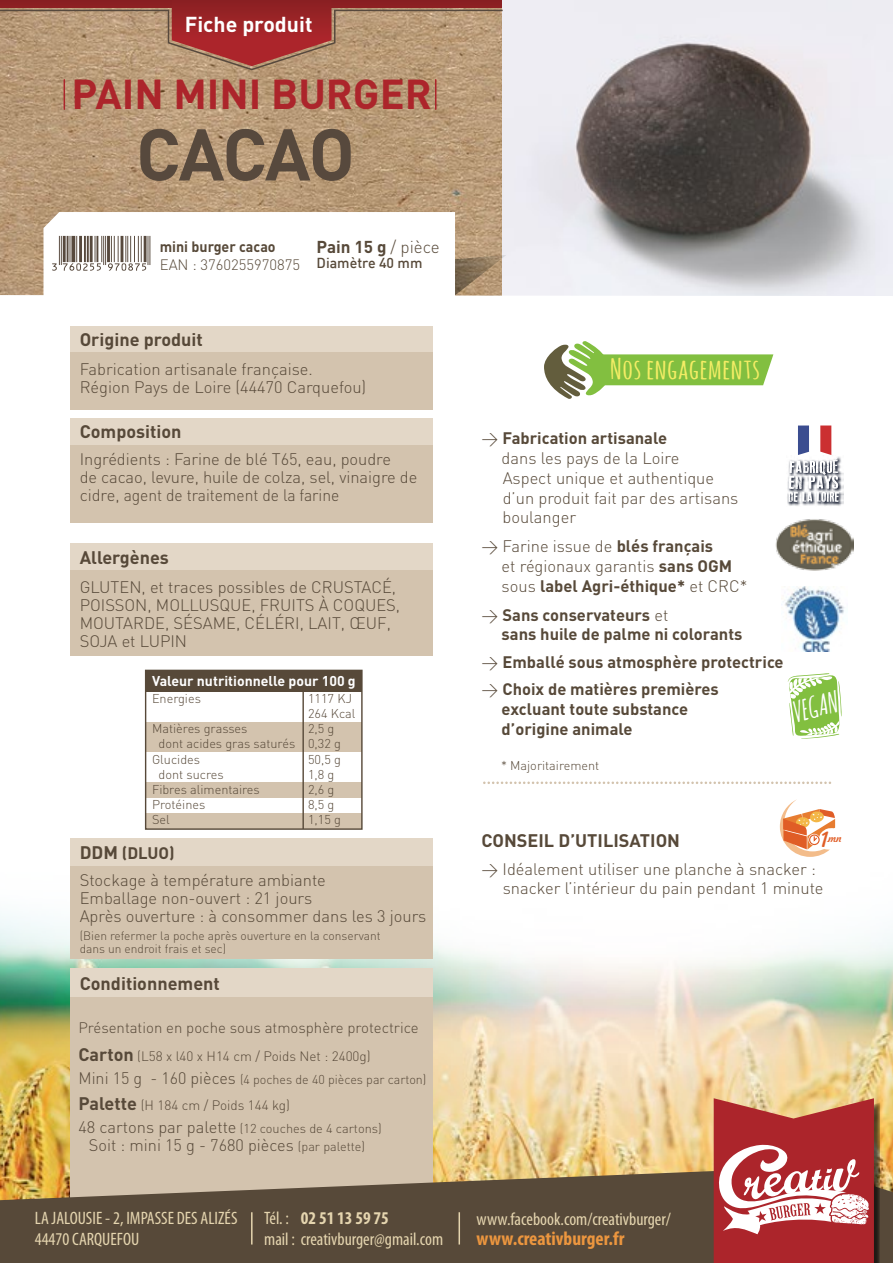
<style>
.page{position:relative;width:893px;height:1263px;background:#fff}
.page>*{position:absolute;margin:0;border:0;box-sizing:border-box;transform-origin:0 0}
.t1{font:700 72px "DIN";letter-spacing:-.03em;color:#57493d}
.t2{font:700 41.25px "DIN";color:#ac252b}
.t3{font:italic 27.6px "Amatic";color:#fff}
.t4{font:27.3px "Amatic";color:#f4ed65;scale:1.22 1}
.t5{font:700 21.3px "DIN";color:#fff}
.t6{font:700 condensed 19.5px "Myriad Pro";color:#ec963f}
.t7{font:condensed 18px/21px "Myriad Pro";color:#e5d5af}
.t8{font:700 18px "DIN";color:#574939}
.t9{font:700 17.1px "DIN";color:#574939}
.t10{font:300 16.5px/18px "DIN";color:#574939}
.t11{font:700 16.5px/19.8px "DIN";color:#574939}
.t12{font:300 15px "DIN";color:#574939}
.t13{font:300 14.85px "DIN";color:#574939}
.t14{font:700 14.85px "DIN";color:#574939;scale:.96 1}
.t15{font:500 14.25px "DIN";color:#574939}
.t16{font:700 14.1px "DIN";color:#fff}
.t17{font:300 13.5px "DIN";color:#574939}
.t18{font:300 12.75px/15.1px "DIN";color:#574939}
.t19{font:300 12px/13.5px "DIN";color:#574939}
.t20{font:10.8px "Freehand 521 BT Regular C";color:#e05d26}
.s1{font-weight:300}
.s2{font-size:18px}
.s3{font-weight:700;font-size:18px}
.s4{font-size:16.5px}
.s5{font-size:12.75px}
.s6{font-weight:700}
.s7{font-size:21.15px}
</style>
<div class="page">
<img style="left:0;top:71px;width:503px;height:224px">
<img style="left:503px;top:0;width:390px;height:295px">
<img style="left:0;top:777px;width:893px;height:390px">
<div style="left:70px;top:968px;width:363px;height:35px;background:#e3d7c7"></div>
<div style="left:70px;top:998px;width:363px;height:265px;background:#d3c3ae"></div>
<svg style="left:0;top:1167px;width:893px;height:96px;background:#705f4a"></svg>
<svg style="left:714px;top:1098px;width:166px;height:165px"></svg>
<div style="left:70px;top:326px;width:363px;height:34px;background:#e3d7c7"></div>
<div style="left:70px;top:418px;width:363px;height:35px;background:#e3d7c7"></div>
<div style="left:70px;top:544px;width:363px;height:34px;background:#e3d7c7"></div>
<div style="left:70px;top:838px;width:363px;height:35px;background:#e3d7c7"></div>
<div style="left:70px;top:353px;width:363px;height:57px;background:#d3c3ae"></div>
<div style="left:70px;top:445px;width:363px;height:77px;background:#d3c3ae"></div>
<div style="left:70px;top:571px;width:363px;height:85px;background:#d3c3ae"></div>
<div style="left:70px;top:866px;width:363px;height:92px;background:#d3c3ae"></div>
<img style="left:776px;top:519px;width:77px;height:52px">
<img style="left:783px;top:586px;width:62px;height:66px">
<hr style="left:251px;top:1212px;width:2px;height:32px;background:#e5d5af">
<hr style="left:459px;top:1212px;width:1px;height:32px;background:#e5d5af">
<img style="left:787px;top:457px;width:56px;height:49px">
<svg style="left:788px;top:425px;width:51px;height:78px"></svg>
<div style="left:146px;top:670px;width:216px;height:22px;background:#574939"></div>
<div style="left:145px;top:722px;width:217px;height:30px;background:#d3c3ae"></div>
<div style="left:145px;top:782px;width:217px;height:15px;background:#d3c3ae"></div>
<div style="left:145px;top:813px;width:217px;height:15px;background:#d3c3ae"></div>
<div style="left:145px;top:670px;width:218px;height:160px;border:1px solid #574939"></div>
<hr style="left:302px;top:690px;width:2px;height:139px;background:#574939">
<svg style="left:788px;top:673px;width:54px;height:66px"></svg>
<svg style="left:483px;top:781px;width:348px;height:3px"></svg>
<svg style="left:544px;top:341px;width:229px;height:58px"></svg>
<svg style="left:0;top:0;width:504px;height:71px;background:#ad735d"></svg>
<svg style="left:780px;top:799px;width:65px;height:58px"></svg>
<svg style="left:64px;top:80px;width:1px;height:29px"></svg>
<svg style="left:435px;top:80px;width:1px;height:29px"></svg>
<svg style="left:44px;top:212px;width:462px;height:84px"></svg>
<p class="t5" style="left:185px;top:10px;width:129px">Fiche produit</p>
<h2 class="t2" style="left:72px;top:67px;width:362px">PAIN MINI BURGER</h2>
<h1 class="t1" style="left:136px;top:107px;width:220px">CACAO</h1>
<p class="t14" style="left:160px;top:237px;width:122px">mini burger cacao</p>
<p class="t13" style="left:160px;top:256px;width:142px">EAN : 3760255970875</p>
<p class="t9" style="left:317px;top:235px;width:125px">Pain 15 g <span class="s1">/ pièce</span></p>
<p class="t15" style="left:317px;top:254px;width:107px">Diamètre 40 mm</p>
<p class="t8" style="left:80px;top:327px;width:125px">Origine produit</p>
<p class="t10" style="left:80px;top:360px;width:288px">Fabrication artisanale française.<br>Région Pays de Loire (44470 Carquefou)</p>
<p class="t8" style="left:80px;top:419px;width:103px">Composition</p>
<p class="t10" style="left:80px;top:450px;width:339px">Ingrédients : Farine de blé T65, eau, poudre<br>de cacao, levure, huile de colza, sel, vinaigre de cidre, agent de traitement de la farine</p>
<p class="t8" style="left:80px;top:545px;width:91px">Allergènes</p>
<p class="t10" style="left:80px;top:578px;width:322px">GLUTEN, et traces possibles de CRUSTACÉ,<br>POISSON, MOLLUSQUE, FRUITS À COQUES,<br>MOUTARDE, SÉSAME, CÉLÉRI, LAIT, ŒUF,<br>SOJA et LUPIN</p>
<p class="t16" style="left:152px;top:672px;width:205px">Valeur nutritionnelle pour 100 g</p>
<p class="t18" style="left:152px;top:690px;width:50px">Energies</p>
<p class="t18" style="left:308px;top:690px;width:49px">1117 KJ<br>264 Kcal</p>
<p class="t18" style="left:152px;top:721px;width:97px">Matières grasses</p>
<p class="t18" style="left:308px;top:721px;width:28px">2,5 g</p>
<p class="t18" style="left:159px;top:736px;width:184px">dont acides gras saturés 0,32 g</p>
<p class="t18" style="left:152px;top:751px;width:50px">Glucides</p>
<p class="t18" style="left:308px;top:751px;width:34px">50,5 g</p>
<p class="t18" style="left:159px;top:766px;width:67px">dont sucres</p>
<p class="t18" style="left:308px;top:766px;width:28px">1,8 g</p>
<p class="t18" style="left:152px;top:782px;width:109px">Fibres alimentaires</p>
<p class="t18" style="left:308px;top:782px;width:28px">2,6 g</p>
<p class="t18" style="left:152px;top:797px;width:55px">Protéines</p>
<p class="t18" style="left:308px;top:797px;width:28px">8,5 g</p>
<p class="t18" style="left:152px;top:812px;width:19px">Sel</p>
<p class="t18" style="left:308px;top:812px;width:34px">1,15 g</p>
<p class="t11" style="left:80px;top:842px;width:97px"><span class="s2">DDM</span> (DLUO)</p>
<p class="t10" style="left:80px;top:871px;width:348px">Stockage à température ambiante<br>Emballage non-ouvert : 21 jours<br>Après ouverture : à consommer dans les 3 jours</p>
<p class="t19" style="left:80px;top:928px;width:302px">(Bien refermer la poche après ouverture en la conservant dans un endroit frais et sec)</p>
<p class="t8" style="left:80px;top:971px;width:142px">Conditionnement</p>
<p class="t12" style="left:78px;top:1018px;width:342px">Présentation en poche sous atmosphère protectrice</p>
<p class="t17" style="left:78px;top:1048px;width:294px"><span class="s3">Carton</span> (L58 x l40 x H14 cm / Poids Net : 2400g)</p>
<p class="t18" style="left:78px;top:1072px;width:350px"><span class="s4">Mini 15 g - 160 pièces</span> (4 poches de 40 pièces par carton)</p>
<p class="t17" style="left:78px;top:1097px;width:213px"><span class="s3">Palette</span> (H 184 cm / Poids 144 kg)</p>
<p class="t18" style="left:78px;top:1121px;width:305px"><span class="s4">48 cartons par palette</span> (12 couches de 4 cartons)</p>
<p class="t10" style="left:89px;top:1136px;width:277px">Soit : mini 15 g - 7680 pièces <span class="s5">(par palette)</span></p>
<p class="t7" style="left:35px;top:1207px;width:204px">LA JALOUSIE - 2, IMPASSE DES ALIZÉS<br>44470 CARQUEFOU</p>
<p class="t7" style="left:264px;top:1207px;width:180px">Tél. : <span class="s6">02 51 13 59 75<br></span>mail : creativburger@gmail.com</p>
<h3 class="t4" style="left:610px;top:349px;width:125px">Nos engagements</h3>
<p class="t10" style="left:502px;top:428px;width:238px;line-height:19.8px;text-indent:-20px">&gt; <span class="s6">Fabrication artisanale<br></span>dans les pays de la Loire<br>Aspect unique et authentique d’un produit fait par des artisans boulanger</p>
<p class="t10" style="left:502px;top:536px;width:247px;line-height:19.8px;text-indent:-20px">&gt; Farine issue de <span class="s6">blés français<br></span>et régionaux garantis <span class="s6">sans OGM </span>sous <span class="s6">label Agri-éthique*</span> et CRC*</p>
<p class="t11" style="left:502px;top:604px;width:242px;text-indent:-20px"><span class="s1">&gt;</span> Sans conservateurs <span class="s1">et<br></span>sans huile de palme ni colorants</p>
<p class="t11" style="left:481px;top:647px;width:304px;line-height:27.3px"><span class="s1">&gt;</span> Emballé sous atmosphère protectrice <span class="s1">&gt;</span> Choix de matières premières</p>
<p class="t11" style="left:502px;top:698px;width:188px">excluant toute substance d’origine animale</p>
<p class="t18" style="left:501px;top:757px;width:100px">* Majoritairement</p>
<h3 class="t3" style="left:786px;top:694px;width:48px;rotate:-15deg">VEGAN</h3>
<p class="t20" style="left:819px;top:831px;width:24px"><span class="s7">1</span>mn</p>
<p class="t8" style="left:481px;top:829px;width:200px">CONSEIL D’UTILISATION</p>
<p class="t10" style="left:503px;top:858px;width:322px;line-height:19.8px;text-indent:-21px">&gt; Idéalement utiliser une planche à snacker : snacker l’intérieur du pain pendant 1 minute</p>
<p class="t7" style="left:476px;top:1208px;width:196px">www.facebook.com/creativburger/</p>
<p class="t6" style="left:476px;top:1226px;width:149px">www.creativburger.fr</p>
</div>
